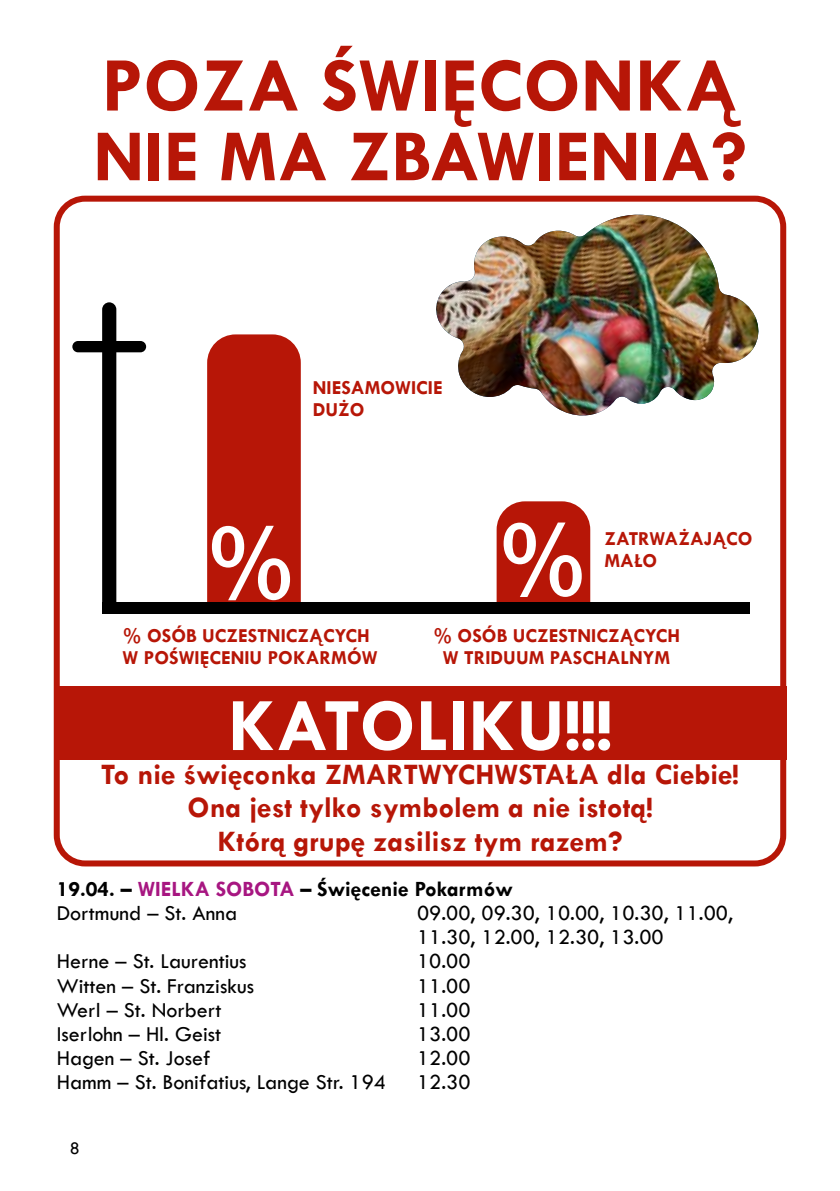
<style>
.page{position:relative;width:840px;height:1191px;background:#fff}
.page>*{position:absolute;margin:0;border:0;box-sizing:border-box;transform-origin:0 0}
.t1{font:700 96px "Tw Cen";color:#fff}
.t2{font:700 78px "Tw Cen";color:#b71607}
.t3{font:700 76px "Tw Cen";color:#fff}
.t4{font:700 74px "Tw Cen";color:#b71607}
.t5{font:700 30px/33.6px "Tw Cen";color:#b71607;text-align:center}
.t6{font:22px/24.2px "Tw Cen";color:#000}
.t7{font:700 22px/24.2px "Tw Cen";color:#000}
.t8{font:700 20px/22px "Tw Cen";color:#b71607}
.t9{font:18px "Tw Cen";color:#000}
.s1{color:#a71681}
.s2{font-weight:400}
</style>
<div class="page">
<div style="left:57px;top:686px;width:728px;height:74px;background:#b71607"></div>
<div style="left:54px;top:196px;width:731px;height:670px;border:6px solid #b71607;border-radius:28px"></div>
<div style="left:207px;top:334px;width:93px;height:268px;background:#b71607"></div>
<div style="left:496px;top:501px;width:94px;height:101px;background:#b71607"></div>
<div style="left:102px;top:602px;width:646px;height:12px;background:#000"></div>
<div style="left:102px;top:302px;width:14px;height:312px;background:#000;border-radius:7px"></div>
<div style="left:72px;top:341px;width:74px;height:11px;background:#000;border-radius:6px"></div>
<img style="left:436px;top:215px;width:323px;height:200px">
<h2 class="t2" style="left:102px;top:39px;width:637px">POZA ŚWIĘCONKĄ</h2>
<h3 class="t4" style="left:93px;top:112px;width:654px">NIE MA ZBAWIENIA?</h3>
<p class="t8" style="left:313px;top:376px;width:131px">NIESAMOWICIE<br>DUŻO</p>
<h1 class="t1" style="left:204px;top:505px;width:93px">%</h1>
<h1 class="t1" style="left:495px;top:502px;width:93px">%</h1>
<p class="t8" style="left:604px;top:527px;width:150px">ZATRWAŻAJĄCO</p>
<p class="t8" style="left:604px;top:549px;width:54px">MAŁO</p>
<p class="t8" style="left:122px;top:624px;width:256px">% OSÓB UCZESTNICZĄCYCH<br>W POŚWIĘCENIU POKARMÓW</p>
<p class="t8" style="left:433px;top:624px;width:248px;text-align:center">% OSÓB UCZESTNICZĄCYCH<br>W TRIDUUM PASCHALNYM</p>
<h3 class="t3" style="left:228px;top:680px;width:386px">KATOLIKU!!!</h3>
<h3 class="t5" style="left:101px;top:756px;width:638px">To nie święconka ZMARTWYCHWSTAŁA dla Ciebie!<br>Ona jest tylko symbolem a nie istotą!<br>Którą grupę zasilisz tym razem?</h3>
<p class="t7" style="left:57px;top:876px;width:457px">19.04. – <span class="s1">WIELKA SOBOTA</span> – Święcenie Pokarmów<br><span class="s2">Dortmund – St. Anna</span></p>
<p class="t6" style="left:417px;top:900px;width:317px">09.00, 09.30, 10.00, 10.30, 11.00,<br>11.30, 12.00, 12.30, 13.00</p>
<p class="t6" style="left:57px;top:949px;width:191px">Herne – St. Laurentius</p>
<p class="t6" style="left:417px;top:949px;width:55px">10.00</p>
<p class="t6" style="left:57px;top:973px;width:199px">Witten – St. Franziskus</p>
<p class="t6" style="left:417px;top:973px;width:55px">11.00</p>
<p class="t6" style="left:57px;top:997px;width:166px">Werl – St. Norbert</p>
<p class="t6" style="left:417px;top:997px;width:55px">11.00</p>
<p class="t6" style="left:57px;top:1021px;width:166px">Iserlohn – Hl. Geist</p>
<p class="t6" style="left:417px;top:1021px;width:55px">13.00</p>
<p class="t6" style="left:57px;top:1046px;width:155px">Hagen – St. Josef</p>
<p class="t6" style="left:417px;top:1046px;width:55px">12.00</p>
<p class="t6" style="left:57px;top:1070px;width:330px">Hamm – St. Bonifatius, Lange Str. 194</p>
<p class="t6" style="left:417px;top:1070px;width:55px">12.30</p>
<p class="t9" style="left:70px;top:1137px;width:11px">8</p>
</div>
